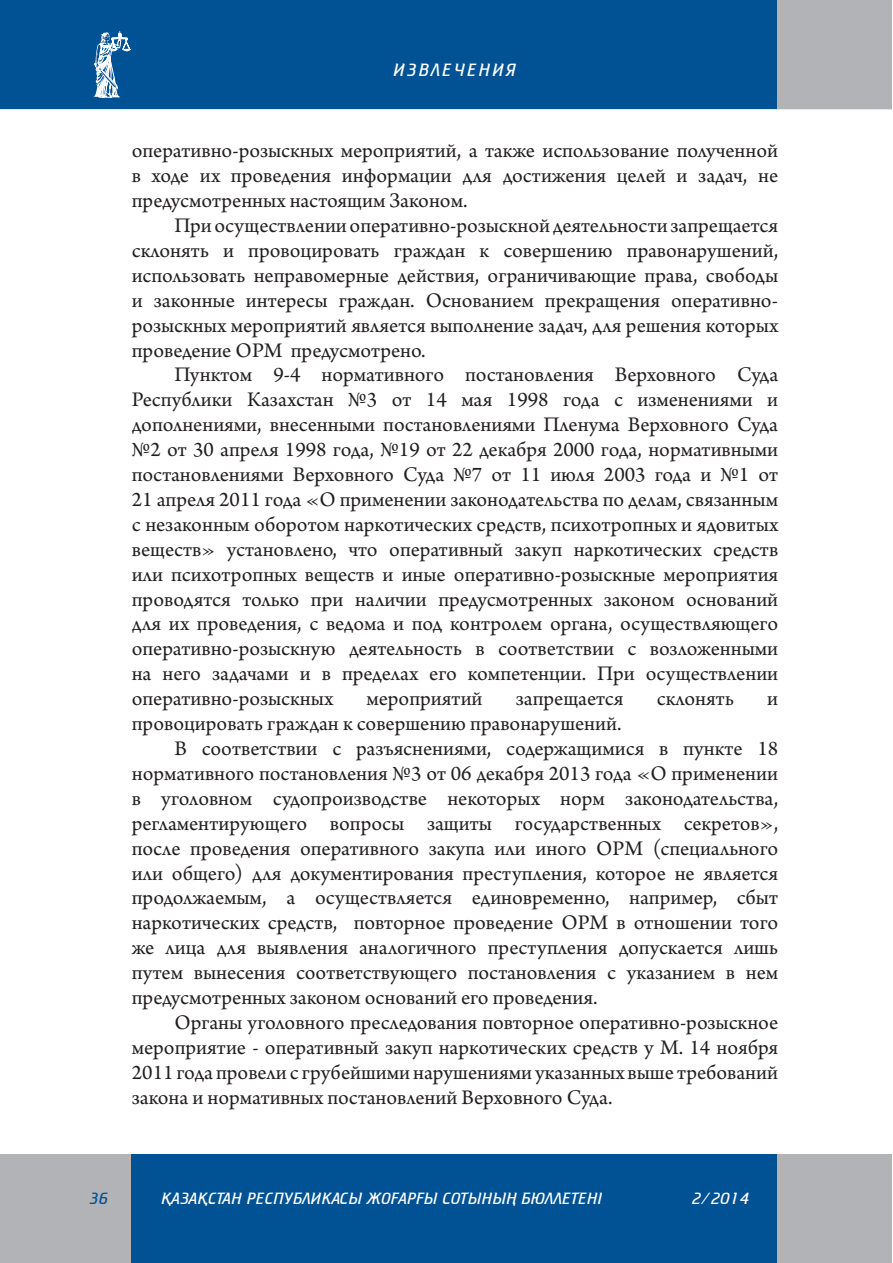
<style>
.page{position:relative;width:893px;height:1263px;background:#fff}
.page>*{position:absolute;margin:0;border:0;box-sizing:border-box;transform-origin:0 0}
.t1{font:21.9px/24.9px "Arno Pro";color:#231f20;text-align:justify}
.t2{font:300 18px "FK Cricket";letter-spacing:.11em;color:#fff}
.t3{font:300 16.5px "FK Cricket";color:#fff}
.t4{font:300 16.5px "FK Cricket";color:#005294}
</style>
<div class="page">
<div style="left:777px;top:1155px;width:114px;height:108px;background:#b2b3b7"></div>
<div style="left:130px;top:1155px;width:647px;height:108px;background:#005294"></div>
<div style="left:0;top:1155px;width:130px;height:108px;background:#b2b3b7"></div>
<div style="left:777px;top:0;width:114px;height:109px;background:#b2b3b7"></div>
<div style="left:0;top:0;width:777px;height:109px;background:#005294"></div>
<svg style="left:93px;top:31px;width:39px;height:67px"></svg>
<p class="t2" style="left:394px;top:61px;width:124px">ИЗВЛЕЧЕНИЯ</p>
<p class="t1" style="left:132px;top:139px;width:648px">оперативно-розыскных мероприятий, а также использование полученной в ходе их проведения информации для достижения целей и задач, не предусмотренных настоящим Законом.</p>
<p class="t1" style="left:132px;top:214px;width:648px;text-indent:43px">При осуществлении оперативно-розыскной деятельности запрещается склонять и провоцировать граждан к совершению правонарушений, использовать неправомерные действия, ограничивающие права, свободы и законные интересы граждан. Основанием прекращения оперативно&shy;розыскных мероприятий является выполнение задач, для решения которых проведение ОРМ предусмотрено.</p>
<p class="t1" style="left:132px;top:364px;width:648px;text-indent:43px">Пунктом 9-4 нормативного постановления Верховного Суда Республики Казахстан №3 от 14 мая 1998 года с изменениями и дополнениями, внесенными постановлениями Пленума Верховного Суда №2 от 30 апреля 1998 года, №19 от 22 декабря 2000 года, нормативными постановлениями Верховного Суда №7 от 11 июля 2003 года и №1 от 21 апреля 2011 года «О применении законодательства по делам, связанным с незаконным оборотом наркотических средств, психотропных и ядовитых веществ» установлено, что оперативный закуп наркотических средств или психотропных веществ и иные оперативно-розыскные мероприятия проводятся только при наличии предусмотренных законом оснований для их проведения, с ведома и под контролем органа, осуществляющего оперативно-розыскную деятельность в соответствии с возложенными на него задачами и в пределах его компетенции. При осуществлении оперативно-розыскных</p>
<p class="t1" style="left:366px;top:687px;width:118px">мероприятий</p>
<p class="t1" style="left:516px;top:687px;width:109px">запрещается</p>
<p class="t1" style="left:657px;top:687px;width:79px">склонять</p>
<p class="t1" style="left:767px;top:687px;width:12px">и</p>
<p class="t1" style="left:132px;top:712px;width:491px">провоцировать граждан к совершению правонарушений.</p>
<p class="t1" style="left:174px;top:737px;width:605px">В соответствии с разъяснениями, содержащимися в пункте 18</p>
<p class="t1" style="left:132px;top:762px;width:648px">нормативного постановления №3 от 06 декабря 2013 года «О применении</p>
<p class="t1" style="left:132px;top:787px;width:648px">в уголовном судопроизводстве некоторых норм законодательства,</p>
<p class="t1" style="left:132px;top:812px;width:648px">регламентирующего вопросы защиты государственных секретов»,</p>
<p class="t1" style="left:132px;top:837px;width:648px">после проведения оперативного закупа или иного ОРМ (специального</p>
<p class="t1" style="left:132px;top:862px;width:648px">или общего) для документирования преступления, которое не является</p>
<p class="t1" style="left:132px;top:886px;width:648px">продолжаемым, а осуществляется единовременно, например, сбыт</p>
<p class="t1" style="left:132px;top:911px;width:648px">наркотических средств, повторное проведение ОРМ в отношении того</p>
<p class="t1" style="left:132px;top:936px;width:648px">же лица для выявления аналогичного преступления допускается лишь</p>
<p class="t1" style="left:132px;top:961px;width:648px">путем вынесения соответствующего постановления с указанием в нем</p>
<p class="t1" style="left:132px;top:986px;width:467px">предусмотренных законом оснований его проведения.</p>
<p class="t1" style="left:174px;top:1011px;width:605px">Органы уголовного преследования повторное оперативно-розыскное</p>
<p class="t1" style="left:132px;top:1036px;width:648px">мероприятие - оперативный закуп наркотических средств у М. 14 ноября</p>
<p class="t1" style="left:132px;top:1061px;width:648px">2011 года провели с грубейшими нарушениями указанных выше требований</p>
<p class="t1" style="left:132px;top:1086px;width:482px">закона и нормативных постановлений Верховного Суда.</p>
<p class="t4" style="left:89px;top:1190px;width:21px">36</p>
<p class="t3" style="left:162px;top:1190px;width:443px">¬АЗА¬СТАН РЕСПУБЛИКАСЫ ЖОªАРªЫ СОТЫНЫ£ БЮЛЛЕТЕНI</p>
<p class="t3" style="left:692px;top:1190px;width:59px">2/2014</p>
</div>
